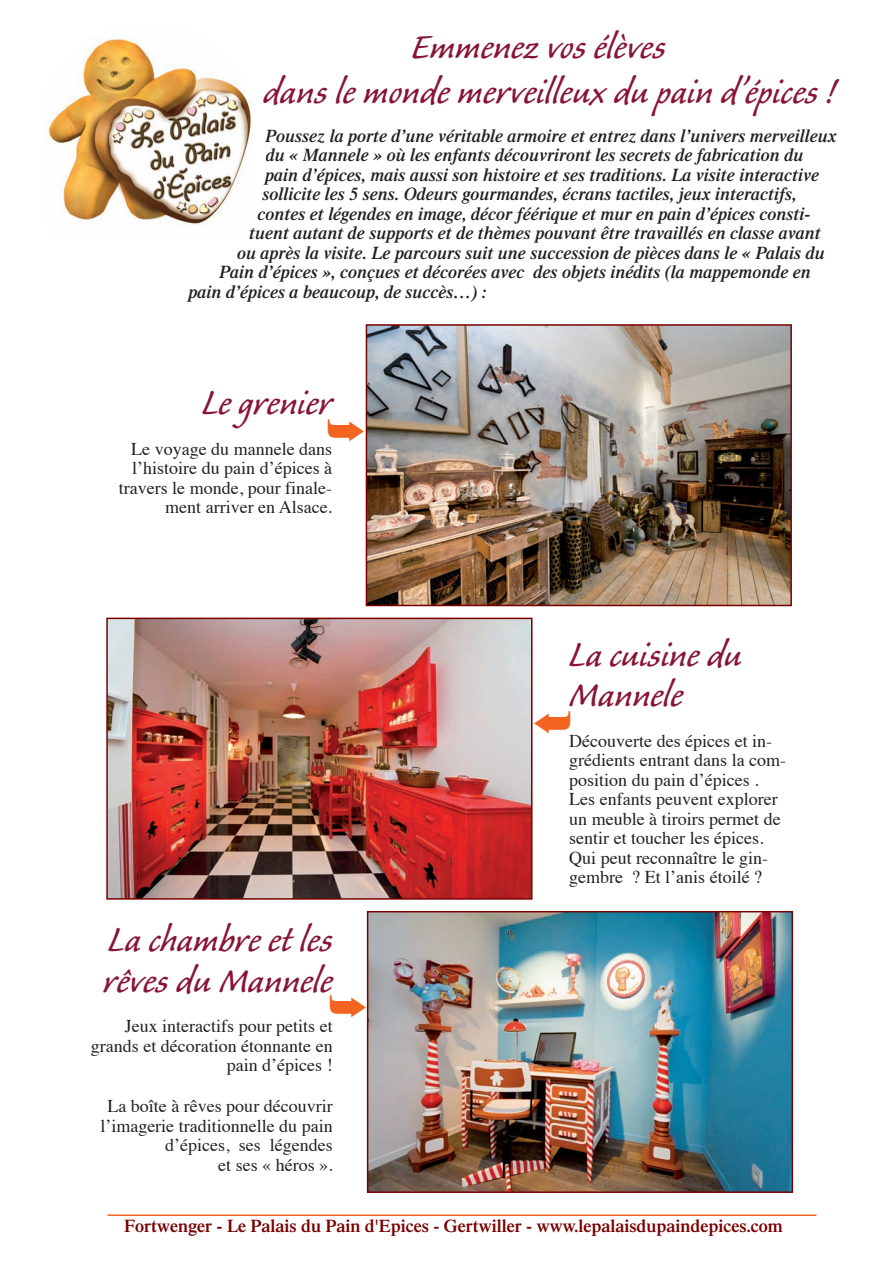
<style>
.page{position:relative;width:893px;height:1263px;background:#fff}
.page>*{position:absolute;margin:0;border:0;box-sizing:border-box;transform-origin:0 0}
.t1{font:45px/40.5px "Caliban";color:#881534}
.t2{font:42px "MS Gothic";color:#f36421}
.t3{font:italic 600 18px "Times";color:#231f20}
.t4{font:18px/19.5px "Times";color:#231f20;text-align:right}
.t5{font:600 18px "Times";color:#790100}
</style>
<div class="page">
<img style="left:369px;top:327px;width:420px;height:276px">
<div style="left:366px;top:324px;width:426px;height:282px;border:2px solid #790100"></div>
<img style="left:109px;top:621px;width:420px;height:276px">
<div style="left:106px;top:618px;width:426px;height:282px;border:2px solid #790100"></div>
<img style="left:370px;top:914px;width:420px;height:276px">
<div style="left:367px;top:911px;width:426px;height:282px;border:2px solid #790100"></div>
<hr style="left:108px;top:1214px;width:708px;height:2px;background:#f36421">
<img style="left:48px;top:38px;width:203px;height:187px">
<h1 class="t1" style="left:263px;top:28px;width:573px;line-height:45px;text-align:center">Emmenez vos élèves<br>dans le monde merveilleux du pain d’épices !</h1>
<p class="t3" style="left:265px;top:129px;width:573px">Poussez la porte d’une véritable armoire et entrez dans l’univers merveilleux</p>
<p class="t3" style="left:266px;top:149px;width:539px">du « Mannele » où les enfants découvriront les secrets de fabrication du</p>
<p class="t3" style="left:265px;top:168px;width:555px">pain d’épices, mais aussi son histoire et ses traditions. La visite interactive</p>
<p class="t3" style="left:263px;top:188px;width:536px">sollicite les 5 sens. Odeurs gourmandes, écrans tactiles, jeux interactifs,</p>
<p class="t3" style="left:257px;top:207px;width:555px">contes et légendes en image, décor féérique et mur en pain d’épices consti-</p>
<p class="t3" style="left:249px;top:227px;width:573px">tuent autant de supports et de thèmes pouvant être travaillés en classe avant</p>
<p class="t3" style="left:237px;top:246px;width:589px">ou après la visite. Le parcours suit une succession de pièces dans le « Palais du</p>
<p class="t3" style="left:219px;top:266px;width:593px">Pain d’épices », conçues et décorées avec des objets inédits (la mappemonde en</p>
<p class="t3" style="left:189px;top:285px;width:299px">pain d’épices a beaucoup, de succès…) :</p>
<h1 class="t1" style="left:202px;top:387px;width:132px">Le grenier</h1>
<p class="t4" style="left:119px;top:440px;width:215px">Le voyage du mannele dans l’histoire du pain d’épices à travers le monde, pour finale&shy;ment arriver en Alsace.</p>
<h2 class="t2" style="left:325px;top:409px;width:43px">➥</h2>
<h1 class="t1" style="left:103px;top:924px;width:231px">La chambre et les rêves du Mannele</h1>
<p class="t4" style="left:91px;top:1018px;width:243px">Jeux interactifs pour petits et grands et décoration étonnante en pain d’épices !</p>
<p class="t4" style="left:100px;top:1098px;width:234px">La boîte à rêves pour découvrir l’imagerie traditionnelle du pain d’épices, ses légendes<br>et ses « héros ».</p>
<h2 class="t2" style="left:327px;top:985px;width:43px">➥</h2>
<h1 class="t1" style="left:569px;top:638px;width:174px">La cuisine du<br>Mannele</h1>
<p class="t4" style="left:569px;top:733px;width:218px;text-align:left">Découverte des épices et in&shy;grédients entrant dans la com&shy;position du pain d’épices .<br>Les enfants peuvent explorer un meuble à tiroirs permet de sentir et toucher les épices.<br>Qui peut reconnaître le gin&shy;gembre ? Et l’anis étoilé ?</p>
<p class="t5" style="left:124px;top:1219px;width:660px">Fortwenger - Le Palais du Pain d'Epices - Gertwiller - www.lepalaisdupaindepices.com</p>
</div>
